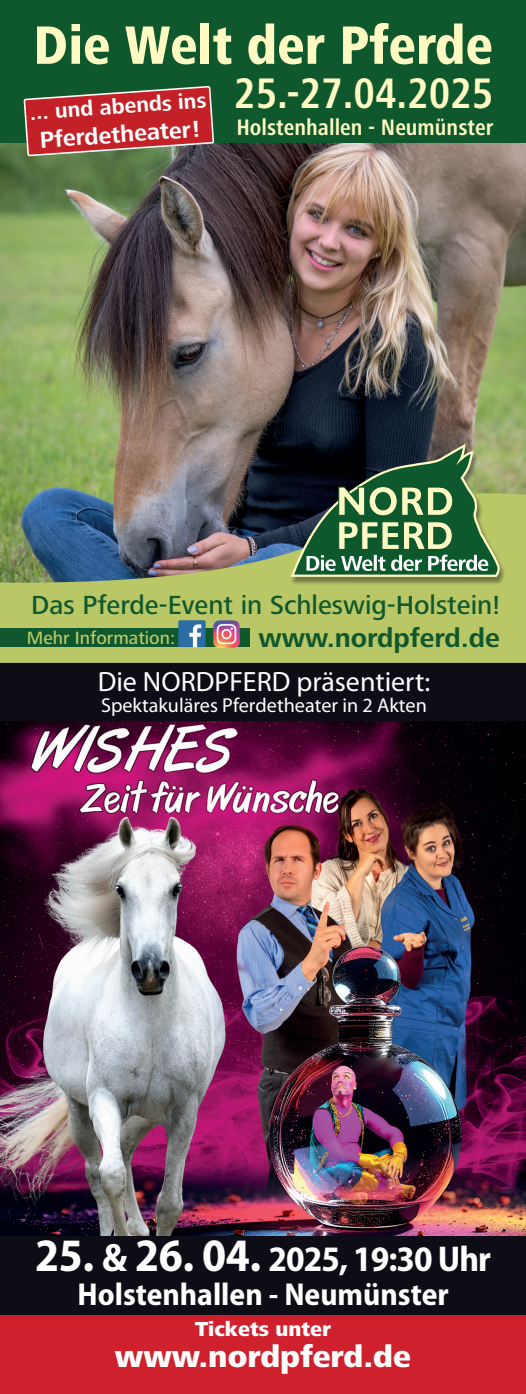
<style>
.page{position:relative;width:526px;height:1394px;background:#fff}
.page>*{position:absolute;margin:0;border:0;box-sizing:border-box;transform-origin:0 0}
.t1{font:800 condensed 56px "Frutiger Next LT";color:#fffac3}
.t2{font:700 condensed 44.27px "Frutiger Next LT";color:#fffac3}
.t3{font:700 semi-condensed 36.05px "Myriad Pro";letter-spacing:-.025em;color:#fff}
.t4{font:700 semi-condensed 31.85px "Myriad Pro";color:#fff}
.t5{font:800 31.5px "Frutiger Next LT";color:#fff}
.t6{font:28px "Myriad Pro";color:#fff}
.t7{font:700 27.47px "Frutiger Next LT";color:#0f582d}
.t8{font:500 27.12px "Frutiger Next LT";color:#0f582d}
.t9{font:700 23.8px "Frutiger Next LT";color:#fff}
.t10{font:700 condensed 23.1px "Frutiger Next LT";color:#fffac3}
.t11{font:700 21.88px "Frutiger Next LT";color:#fff}
.t12{font:800 21px "Frutiger Next LT";color:#fff}
.t13{font:20.12px "Myriad Pro";color:#fff}
.t14{font:500 18.38px "Frutiger Next LT";color:#bac767}
.s1{font-size:46.73px}
.s2{font-size:39.73px}
</style>
<div class="page">
<img style="left:0;top:142px;width:526px;height:338px">
<img style="left:0;top:721px;width:526px;height:515px">
<img style="left:0;top:480px;width:526px;height:183px">
<div style="left:290px;top:444px;width:216px;height:141px;background:#0e0c14;opacity:.43"></div>
<svg style="left:291px;top:444px;width:209px;height:133px;background:#4d6f4f"></svg>
<div style="left:0;top:0;width:526px;height:142px;background:#0f582d"></div>
<svg style="left:23px;top:87px;width:192px;height:69px;background:#ab3838"></svg>
<div style="left:0;top:663px;width:526px;height:58px;background:#0e0c14"></div>
<div style="left:0;top:1237px;width:526px;height:91px;background:#0e0c14"></div>
<div style="left:0;top:1236px;width:526px;height:92px;border:1px solid #0e0c14"></div>
<div style="left:0;top:1315px;width:526px;height:79px;background:#cf202d"></div>
<div style="left:0;top:628px;width:250px;height:19px;background:#0f582d"></div>
<img style="left:179px;top:620px;width:26px;height:28px">
<img style="left:213px;top:621px;width:27px;height:26px">
<h1 class="t1" style="left:33px;top:14px;width:461px">Die Welt der Pferde</h1>
<h2 class="t2" style="left:234px;top:68px;width:261px">25.-27.04.2025</h2>
<p class="t10" style="left:236px;top:114px;width:258px">Holstenhallen - Neumünster</p>
<p class="t11" style="left:29px;top:100px;width:179px;rotate:-4deg">... und abends ins</p>
<p class="t9" style="left:39px;top:127px;width:162px;rotate:-4deg">Pferdetheater!</p>
<p class="t8" style="left:31px;top:590px;width:470px">Das Pferde-Event in Schleswig-Holstein!</p>
<p class="t7" style="left:258px;top:622px;width:243px">www.nordpferd.de</p>
<p class="t14" style="left:27px;top:628px;width:150px">Mehr Information:</p>
<p class="t6" style="left:98px;top:664px;width:334px">Die NORDPFERD präsentiert:</p>
<p class="t13" style="left:101px;top:693px;width:327px">Spektakuläres Pferdetheater in 2 Akten</p>
<h3 class="t3" style="left:35px;top:1236px;width:457px"><span class="s1">25.</span> <span class="s2">&amp;</span> <span class="s1">26. 04.</span> 2025, 19:30 Uhr</h3>
<p class="t4" style="left:78px;top:1274px;width:372px">Holstenhallen - Neumünster</p>
<p class="t12" style="left:195px;top:1317px;width:138px">Tickets unter</p>
<p class="t5" style="left:115px;top:1339px;width:297px">www.nordpferd.de</p>
</div>
